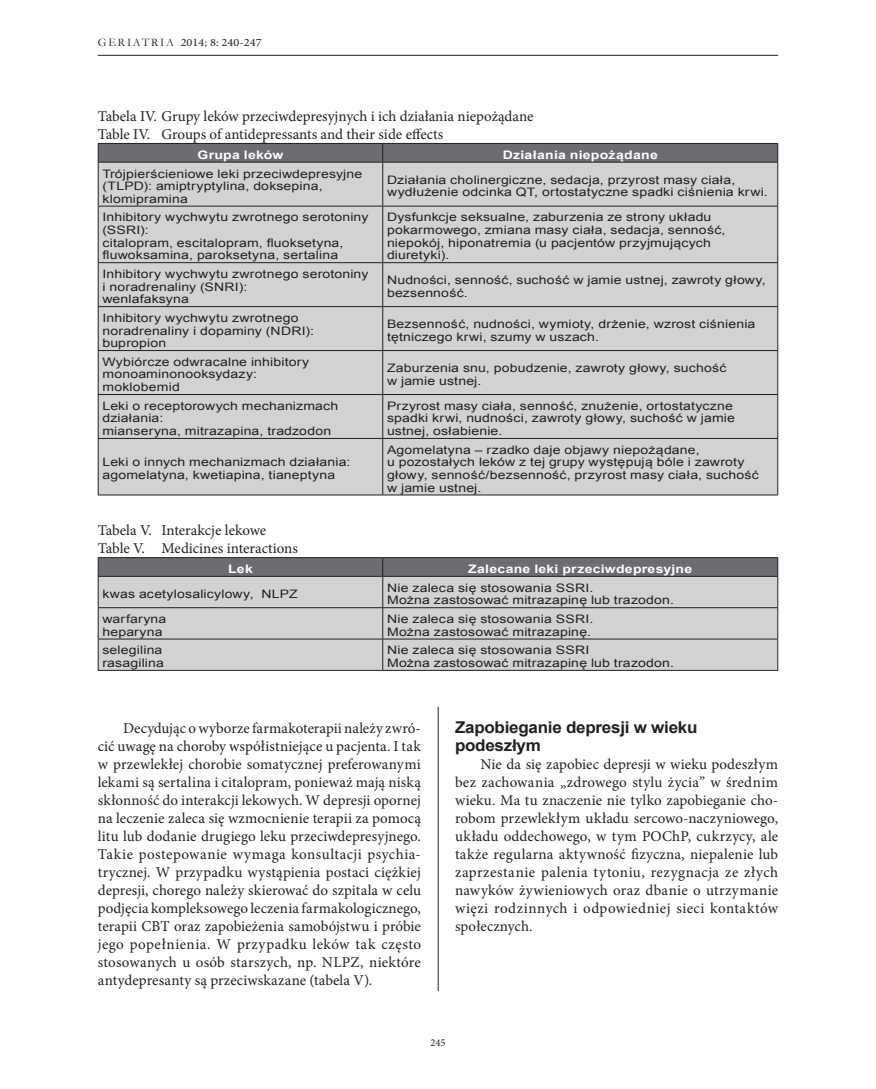
<style>
.page{position:relative;width:876px;height:1089px;background:#fff}
.page>*{position:absolute;margin:0;border:0;box-sizing:border-box;transform-origin:0 0}
.Podtytul{font:700 16.2px/18px "Arial";letter-spacing:-.015em;color:#231f20;scale:1.05 1}
.Main{font:15px/18px "Minion Pro";letter-spacing:.015em;color:#231f20;text-align:justify}
.Naglowek_tabeli{font:15px "Minion Pro";color:#231f20}
.tabela_normal{font:11.7px/12.6px "Arial";letter-spacing:.01em;color:#231f20;scale:1.2 1}
.Tabela{font:11.7px "Arial";letter-spacing:.015em;color:#231f20;scale:1.2 1}
.Tabela-2{font:700 11.7px "Arial";letter-spacing:.02em;color:#fff;scale:1.2 1}
.tabela_normal-2{font:700 11.7px "Arial";letter-spacing:.02em;color:#fff;scale:1.2 1}
.t1{font:11.25px "Minion Pro";color:#231f20;scale:1.1 1}
.t2{font:10.5px "Minion Pro";color:#231f20}
.s1{font-family:"Garamond";font-size:11.55px}
</style>
<div class="page">
<hr style="left:98px;top:55px;width:680px;height:1px;background:#231f20">
<hr style="left:438px;top:707px;width:1px;height:284px;background:#231f20">
<div style="left:99px;top:163px;width:678px;height:331px;background:#d1d2d4"></div>
<svg style="left:98px;top:143px;width:680px;height:19px;background:#66676a"></svg>
<hr style="left:98px;top:162px;width:285px;height:1px;background:#231f20">
<hr style="left:98px;top:162px;width:1px;height:44px;background:#231f20">
<hr style="left:383px;top:162px;width:395px;height:1px;background:#231f20">
<hr style="left:382px;top:162px;width:1px;height:44px;background:#231f20">
<hr style="left:777px;top:162px;width:1px;height:44px;background:#231f20">
<hr style="left:98px;top:206px;width:285px;height:1px;background:#231f20">
<hr style="left:98px;top:206px;width:1px;height:56px;background:#231f20">
<hr style="left:383px;top:206px;width:395px;height:1px;background:#231f20">
<hr style="left:382px;top:206px;width:1px;height:56px;background:#231f20">
<hr style="left:777px;top:206px;width:1px;height:56px;background:#231f20">
<hr style="left:98px;top:262px;width:285px;height:1px;background:#231f20">
<hr style="left:98px;top:263px;width:1px;height:43px;background:#231f20">
<hr style="left:383px;top:262px;width:395px;height:1px;background:#231f20">
<hr style="left:382px;top:263px;width:1px;height:43px;background:#231f20">
<hr style="left:777px;top:263px;width:1px;height:43px;background:#231f20">
<hr style="left:98px;top:306px;width:285px;height:1px;background:#231f20">
<hr style="left:98px;top:307px;width:1px;height:43px;background:#231f20">
<hr style="left:383px;top:306px;width:395px;height:1px;background:#231f20">
<hr style="left:382px;top:307px;width:1px;height:43px;background:#231f20">
<hr style="left:777px;top:307px;width:1px;height:43px;background:#231f20">
<hr style="left:98px;top:350px;width:285px;height:1px;background:#231f20">
<hr style="left:98px;top:351px;width:1px;height:43px;background:#231f20">
<hr style="left:383px;top:350px;width:395px;height:1px;background:#231f20">
<hr style="left:382px;top:351px;width:1px;height:43px;background:#231f20">
<hr style="left:777px;top:351px;width:1px;height:43px;background:#231f20">
<hr style="left:98px;top:394px;width:285px;height:1px;background:#231f20">
<hr style="left:98px;top:395px;width:1px;height:43px;background:#231f20">
<hr style="left:383px;top:394px;width:395px;height:1px;background:#231f20">
<hr style="left:382px;top:395px;width:1px;height:43px;background:#231f20">
<hr style="left:777px;top:395px;width:1px;height:43px;background:#231f20">
<hr style="left:98px;top:438px;width:285px;height:1px;background:#231f20">
<hr style="left:98px;top:439px;width:1px;height:55px;background:#231f20">
<hr style="left:383px;top:438px;width:395px;height:1px;background:#231f20">
<hr style="left:382px;top:439px;width:1px;height:55px;background:#231f20">
<hr style="left:777px;top:439px;width:1px;height:55px;background:#231f20">
<hr style="left:98px;top:494px;width:285px;height:1px;background:#231f20">
<hr style="left:383px;top:494px;width:395px;height:1px;background:#231f20">
<div style="left:99px;top:577px;width:678px;height:93px;background:#d1d2d4"></div>
<svg style="left:98px;top:557px;width:680px;height:19px;background:#68686b"></svg>
<hr style="left:98px;top:576px;width:285px;height:1px;background:#231f20">
<hr style="left:98px;top:576px;width:1px;height:31px;background:#231f20">
<hr style="left:383px;top:576px;width:395px;height:1px;background:#231f20">
<hr style="left:382px;top:576px;width:1px;height:31px;background:#231f20">
<hr style="left:777px;top:576px;width:1px;height:31px;background:#231f20">
<hr style="left:98px;top:607px;width:285px;height:1px;background:#231f20">
<hr style="left:98px;top:608px;width:1px;height:30px;background:#231f20">
<hr style="left:383px;top:607px;width:395px;height:1px;background:#231f20">
<hr style="left:382px;top:608px;width:1px;height:30px;background:#231f20">
<hr style="left:777px;top:608px;width:1px;height:30px;background:#231f20">
<hr style="left:98px;top:638px;width:285px;height:1px;background:#231f20">
<hr style="left:98px;top:639px;width:1px;height:31px;background:#231f20">
<hr style="left:383px;top:638px;width:395px;height:1px;background:#231f20">
<hr style="left:382px;top:639px;width:1px;height:31px;background:#231f20">
<hr style="left:777px;top:639px;width:1px;height:31px;background:#231f20">
<hr style="left:98px;top:670px;width:285px;height:1px;background:#231f20">
<hr style="left:383px;top:670px;width:395px;height:1px;background:#231f20">
<p class="t1" style="left:98px;top:35px;width:150px"><span class="s1">G E R I AT R I A</span> 2014; 8: 240-247</p>
<p class="Naglowek_tabeli" style="left:98px;top:106px;width:437px">Tabela IV. Grupy leków przeciwdepresyjnych i ich działania niepożądane</p>
<p class="Naglowek_tabeli" style="left:98px;top:124px;width:347px">Table IV. Groups of antidepressants and their side effects</p>
<p class="tabela_normal-2" style="left:197px;top:147px;width:73px">Grupa leków</p>
<p class="tabela_normal-2" style="left:503px;top:147px;width:131px">Działania niepożądane</p>
<p class="tabela_normal" style="left:102px;top:167px;width:218px">Trójpierścieniowe leki przeciwdepresyjne (TLPD): amiptryptylina, doksepina, klomipramina</p>
<p class="tabela_normal" style="left:387px;top:173px;width:319px">Działania cholinergiczne, sedacja, przyrost masy ciała, wydłużenie odcinka QT, ortostatyczne spadki ciśnienia krwi.</p>
<p class="tabela_normal" style="left:102px;top:211px;width:223px">Inhibitory wychwytu zwrotnego serotoniny (SSRI):</p>
<p class="tabela_normal" style="left:102px;top:236px;width:202px">citalopram, escitalopram, fluoksetyna, fluwoksamina, paroksetyna, sertalina</p>
<p class="tabela_normal" style="left:387px;top:211px;width:284px">Dysfunkcje seksualne, zaburzenia ze strony układu pokarmowego, zmiana masy ciała, sedacja, senność, niepokój, hiponatremia (u pacjentów przyjmujących diuretyki).</p>
<p class="tabela_normal" style="left:102px;top:268px;width:223px">Inhibitory wychwytu zwrotnego serotoniny i noradrenaliny (SNRI):</p>
<p class="tabela_normal" style="left:102px;top:293px;width:74px">wenlafaksyna</p>
<p class="tabela_normal" style="left:102px;top:312px;width:178px">Inhibitory wychwytu zwrotnego noradrenaliny i dopaminy (NDRI):</p>
<p class="tabela_normal" style="left:102px;top:337px;width:55px">bupropion</p>
<p class="tabela_normal" style="left:102px;top:355px;width:174px">Wybiórcze odwracalne inhibitory monoaminonooksydazy:</p>
<p class="tabela_normal" style="left:102px;top:381px;width:66px">moklobemid</p>
<p class="tabela_normal" style="left:102px;top:399px;width:198px">Leki o receptorowych mechanizmach działania:</p>
<p class="tabela_normal" style="left:102px;top:425px;width:192px">mianseryna, mitrazapina, tradzodon</p>
<p class="tabela_normal" style="left:102px;top:456px;width:208px">Leki o innych mechanizmach działania:</p>
<p class="tabela_normal" style="left:102px;top:468px;width:195px">agomelatyna, kwetiapina, tianeptyna</p>
<p class="tabela_normal" style="left:387px;top:274px;width:317px">Nudności, senność, suchość w jamie ustnej, zawroty głowy, bezsenność.</p>
<p class="tabela_normal" style="left:387px;top:318px;width:309px">Bezsenność, nudności, wymioty, drżenie, wzrost ciśnienia tętniczego krwi, szumy w uszach.</p>
<p class="tabela_normal" style="left:387px;top:362px;width:284px">Zaburzenia snu, pobudzenie, zawroty głowy, suchość w jamie ustnej.</p>
<p class="tabela_normal" style="left:387px;top:399px;width:292px">Przyrost masy ciała, senność, znużenie, ortostatyczne spadki krwi, nudności, zawroty głowy, suchość w jamie ustnej, osłabienie.</p>
<p class="tabela_normal" style="left:387px;top:443px;width:311px">Agomelatyna – rzadko daje objawy niepożądane,<br>u pozostałych leków z tej grupy występują bóle i zawroty głowy, senność/bezsenność, przyrost masy ciała, suchość w jamie ustnej.</p>
<p class="Naglowek_tabeli" style="left:98px;top:520px;width:170px">Tabela V. Interakcje lekowe</p>
<p class="Naglowek_tabeli" style="left:98px;top:538px;width:202px">Table V. Medicines interactions</p>
<p class="Tabela-2" style="left:228px;top:561px;width:22px">Lek</p>
<p class="Tabela-2" style="left:468px;top:561px;width:188px">Zalecane leki przeciwdepresyjne</p>
<p class="Tabela" style="left:102px;top:586px;width:164px">kwas acetylosalicylowy, NLPZ</p>
<p class="Tabela" style="left:387px;top:580px;width:173px">Nie zaleca się stosowania SSRI.</p>
<p class="Tabela" style="left:387px;top:592px;width:241px">Można zastosować mitrazapinę lub trazodon.</p>
<p class="Tabela" style="left:102px;top:611px;width:55px">warfaryna</p>
<p class="Tabela" style="left:102px;top:624px;width:52px">heparyna</p>
<p class="Tabela" style="left:102px;top:642px;width:52px">selegilina</p>
<p class="Tabela" style="left:102px;top:655px;width:53px">rasagilina</p>
<p class="Tabela" style="left:387px;top:611px;width:173px">Nie zaleca się stosowania SSRI.</p>
<p class="Tabela" style="left:387px;top:624px;width:172px">Można zastosować mitrazapinę.</p>
<p class="Tabela" style="left:387px;top:642px;width:170px">Nie zaleca się stosowania SSRI</p>
<p class="Tabela" style="left:387px;top:655px;width:241px">Można zastosować mitrazapinę lub trazodon.</p>
<p class="Main" style="left:98px;top:719px;width:325px;text-indent:26px">Decydując o wyborze farmakoterapii należy zwró&shy;cić uwagę na choroby współistniejące u pacjenta. I tak w przewlekłej chorobie somatycznej preferowanymi lekami są sertalina i citalopram, ponieważ mają niską skłonność do interakcji lekowych. W depresji opornej na leczenie zaleca się wzmocnienie terapii za pomocą litu lub dodanie drugiego leku przeciwdepresyjnego.<br>Takie postepowanie wymaga konsultacji psychia&shy;trycznej. W przypadku wystąpienia postaci ciężkiej depresji, chorego należy skierować do szpitala w celu podjęcia kompleksowego leczenia farmakologicznego, terapii CBT oraz zapobieżenia samobójstwu i próbie jego popełnienia. W przypadku leków tak często stosowanych u osób starszych, np. NLPZ, niektóre antydepresanty są przeciwskazane (tabela V).</p>
<p class="Podtytul" style="left:455px;top:719px;width:232px">Zapobieganie depresji w wieku podeszłym</p>
<p class="Main" style="left:455px;top:755px;width:325px;text-indent:26px">Nie da się zapobiec depresji w wieku podeszłym bez zachowania „zdrowego stylu życia” w średnim wieku. Ma tu znaczenie nie tylko zapobieganie cho&shy;robom przewlekłym układu sercowo-naczyniowego, układu oddechowego, w tym POChP, cukrzycy, ale także regularna aktywność fizyczna, niepalenie lub zaprzestanie palenia tytoniu, rezygnacja ze złych nawyków żywieniowych oraz dbanie o utrzymanie więzi rodzinnych i odpowiedniej sieci kontaktów społecznych.</p>
<p class="t2" style="left:430px;top:1035px;width:17px">245</p>
</div>
